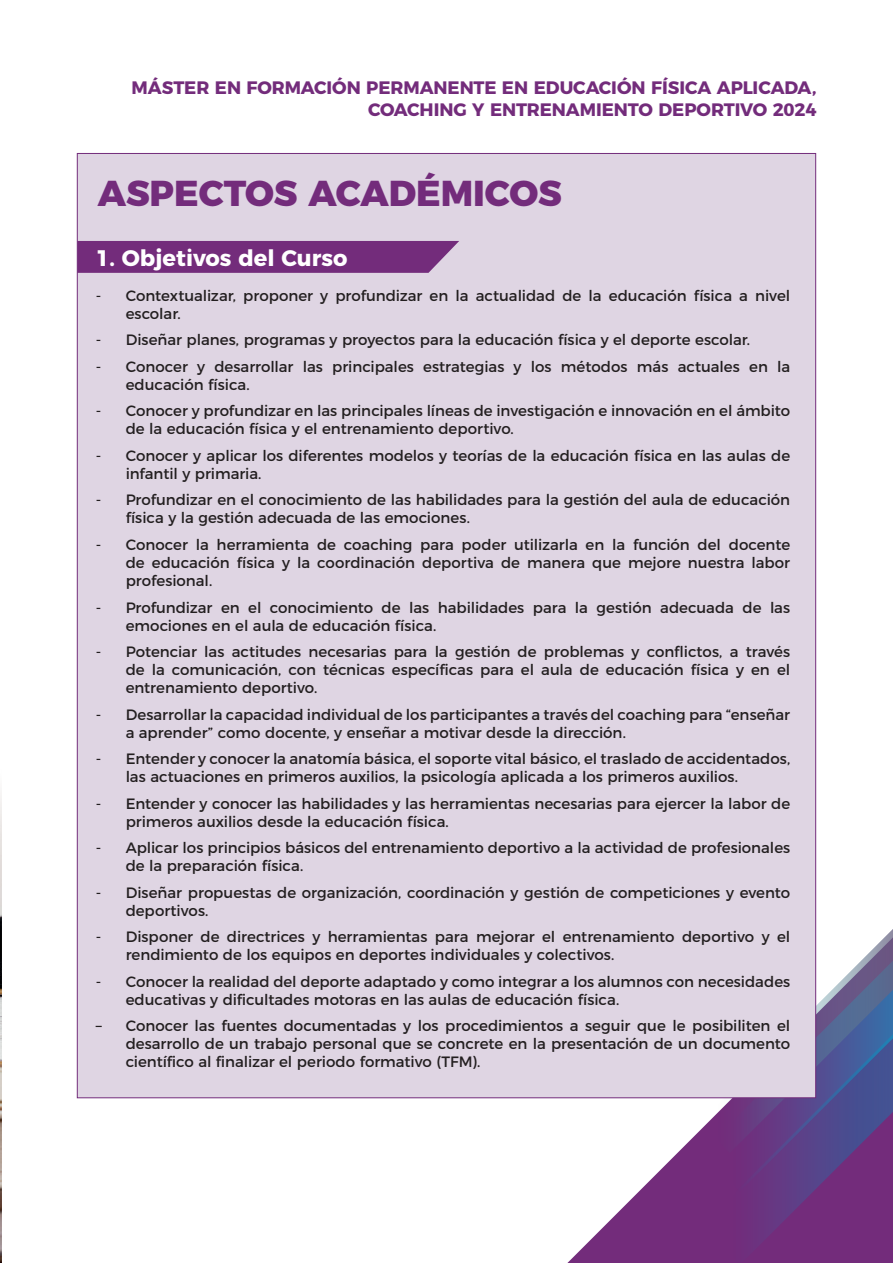
<style>
.page{position:relative;width:893px;height:1263px;background:#fff}
.page>*{position:absolute;margin:0;border:0;box-sizing:border-box;transform-origin:0 0}
.t1{font:800 36px "Montserrat";color:#732c7b}
.t2{font:700 22.5px "Montserrat";color:#fff}
.t3{font:700 18px/21.6px "Montserrat";letter-spacing:-.005em;color:#732c7b;text-align:right}
.t4{font:15px/18px "Montserrat";color:#231f20}
</style>
<div class="page">
<svg style="left:546px;top:1098px;width:155px;height:165px"></svg>
<svg style="left:701px;top:1192px;width:192px;height:71px;background:#712d7c"></svg>
<svg style="left:701px;top:1153px;width:192px;height:39px;background:#6a3380"></svg>
<svg style="left:699px;top:908px;width:194px;height:245px"></svg>
<div style="left:77px;top:153px;width:739px;height:945px;background:#dfd5e3;border:1px solid #732c7b"></div>
<img style="left:0;top:793px;width:2px;height:470px">
<svg style="left:77px;top:241px;width:382px;height:32px;background:#77337f"></svg>
<p class="t3" style="left:132px;top:75px;width:686px">MÁSTER EN FORMACIÓN PERMANENTE EN EDUCACIÓN FÍSICA APLICADA,<br>COACHING Y ENTRENAMIENTO DEPORTIVO 2024</p>
<h1 class="t1" style="left:98px;top:164px;width:466px">ASPECTOS ACADÉMICOS</h1>
<h2 class="t2" style="left:96px;top:239px;width:253px">1. Objetivos del Curso</h2>
<p class="t4" style="left:126px;top:285px;width:666px;text-indent:-30px">- Contextualizar, proponer y profundizar en la actualidad de la educación física a nivel escolar.</p>
<p class="t4" style="left:96px;top:330px;width:656px">- Diseñar planes, programas y proyectos para la educación física y el deporte escolar.</p>
<p class="t4" style="left:126px;top:356px;width:666px;text-indent:-30px">- Conocer y desarrollar las principales estrategias y los métodos más actuales en la educación física.</p>
<p class="t4" style="left:126px;top:401px;width:666px;text-indent:-30px">- Conocer y profundizar en las principales líneas de investigación e innovación en el ámbito de la educación física y el entrenamiento deportivo.</p>
<p class="t4" style="left:126px;top:445px;width:666px;text-indent:-30px">- Conocer y aplicar los diferentes modelos y teorías de la educación física en las aulas de infantil y primaria.</p>
<p class="t4" style="left:126px;top:490px;width:666px;text-indent:-30px">- Profundizar en el conocimiento de las habilidades para la gestión del aula de educación física y la gestión adecuada de las emociones.</p>
<p class="t4" style="left:126px;top:534px;width:666px;text-align:justify;text-indent:-30px">- Conocer la herramienta de coaching para poder utilizarla en la función del docente de educación física y la coordinación deportiva de manera que mejore nuestra labor profesional.</p>
<p class="t4" style="left:126px;top:597px;width:666px;text-indent:-30px">- Profundizar en el conocimiento de las habilidades para la gestión adecuada de las emociones en el aula de educación física.</p>
<p class="t4" style="left:126px;top:641px;width:666px;text-align:justify;text-indent:-30px">- Potenciar las actitudes necesarias para la gestión de problemas y conflictos, a través de la comunicación, con técnicas específicas para el aula de educación física y en el entrenamiento deportivo.</p>
<p class="t4" style="left:126px;top:704px;width:666px;text-indent:-30px">- Desarrollar la capacidad individual de los participantes a través del coaching para “enseñar a aprender” como docente, y enseñar a motivar desde la dirección.</p>
<p class="t4" style="left:126px;top:748px;width:666px;text-indent:-30px">- Entender y conocer la anatomía básica, el soporte vital básico, el traslado de accidentados, las actuaciones en primeros auxilios, la psicología aplicada a los primeros auxilios.</p>
<p class="t4" style="left:126px;top:793px;width:666px;text-indent:-30px">- Entender y conocer las habilidades y las herramientas necesarias para ejercer la labor de primeros auxilios desde la educación física.</p>
<p class="t4" style="left:126px;top:837px;width:666px;text-indent:-30px">- Aplicar los principios básicos del entrenamiento deportivo a la actividad de profesionales de la preparación física.</p>
<p class="t4" style="left:126px;top:882px;width:666px;text-indent:-30px">- Diseñar propuestas de organización, coordinación y gestión de competiciones y evento deportivos.</p>
<p class="t4" style="left:126px;top:926px;width:666px;text-indent:-30px">- Disponer de directrices y herramientas para mejorar el entrenamiento deportivo y el rendimiento de los equipos en deportes individuales y colectivos.</p>
<p class="t4" style="left:126px;top:971px;width:666px;text-indent:-30px">- Conocer la realidad del deporte adaptado y como integrar a los alumnos con necesidades educativas y dificultades motoras en las aulas de educación física.</p>
<p class="t4" style="left:126px;top:1015px;width:666px;text-align:justify;text-indent:-30px">– Conocer las fuentes documentadas y los procedimientos a seguir que le posibiliten el desarrollo de un trabajo personal que se concrete en la presentación de un documento científico al finalizar el periodo formativo (TFM).</p>
</div>
